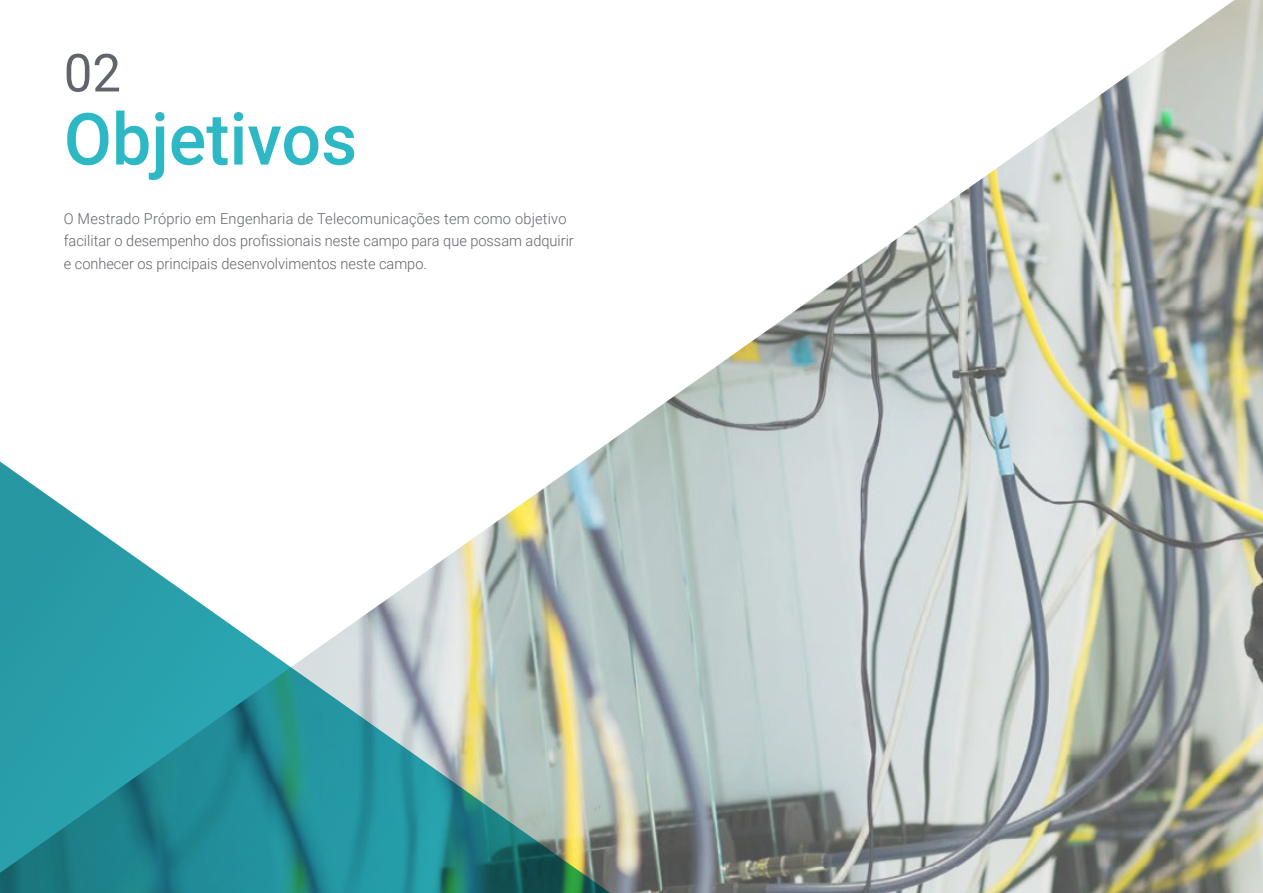
<style>
.page{position:relative;width:1263px;height:893px;background:#fff}
.page>*{position:absolute;margin:0;border:0;box-sizing:border-box;transform-origin:0 0}
.t1{font:500 72px "Roboto";color:#2db8c5}
.t2{font:52.5px "Roboto";color:#61646a}
.t3{font:300 15px/22.5px "Roboto";color:#61646a}
</style>
<div class="page">
<img style="left:604px;top:0;width:659px;height:893px">
<svg style="left:0;top:446px;width:640px;height:447px"></svg>
<h2 class="t2" style="left:64px;top:36px;width:59px">02</h2>
<h1 class="t1" style="left:64px;top:89px;width:295px">Objetivos</h1>
<p class="t3" style="left:64px;top:207px;width:512px">O Mestrado Próprio em Engenharia de Telecomunicações tem como objetivo facilitar o desempenho dos profissionais neste campo para que possam adquirir e conhecer os principais desenvolvimentos neste campo.</p>
</div>
